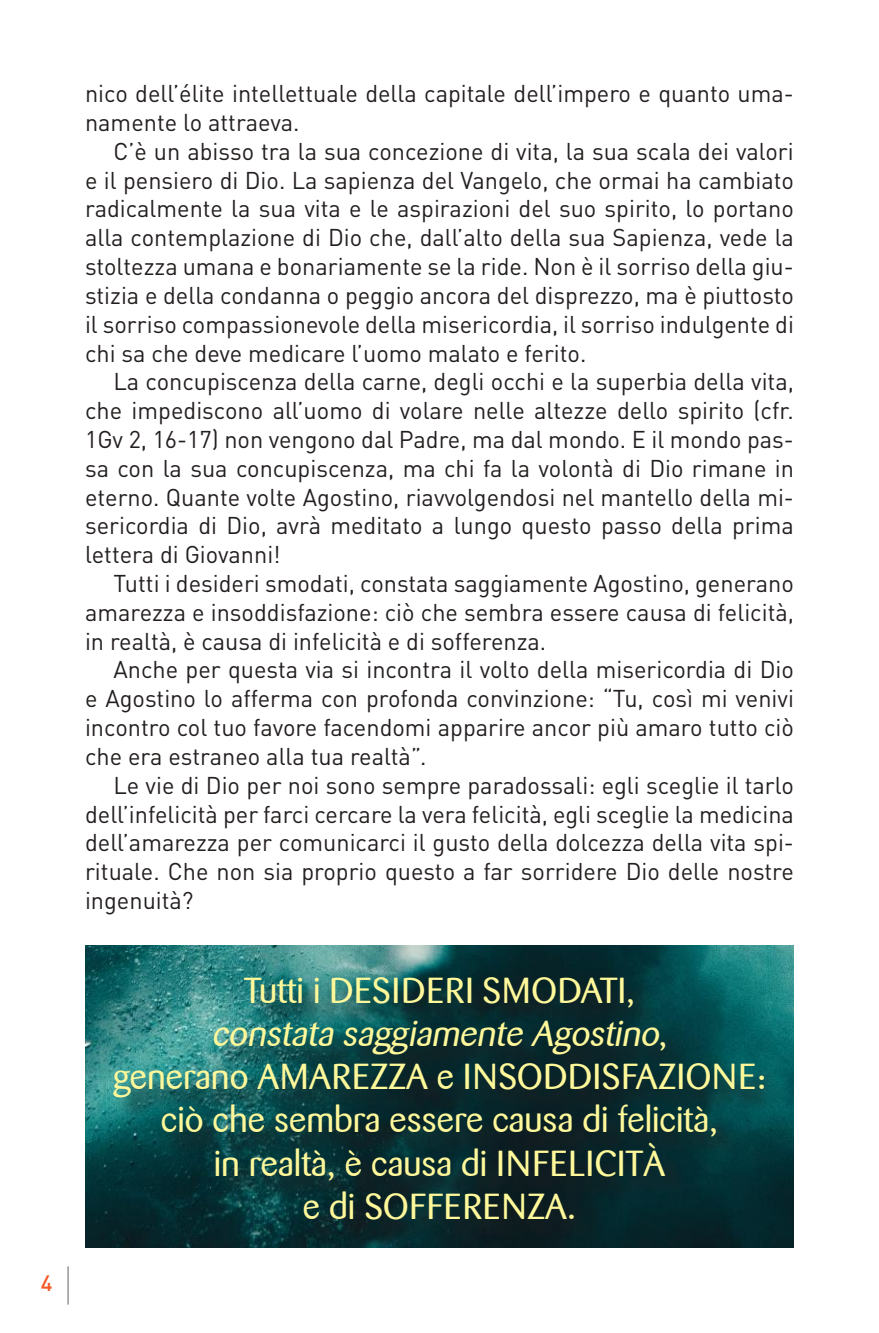
<style>
.page{position:relative;width:879px;height:1333px;background:#fff}
.page>*{position:absolute;margin:0;border:0;box-sizing:border-box;transform-origin:0 0}
.t1{font:36px/43.2px "Barmeno";color:#fff89a;text-align:center}
.t2{font:24px/28.8px "DIN Pro";color:#241f1f;text-align:justify}
.t3{font:500 22px "DIN Pro";color:#f55a2b}
.s1{font-style:italic}
</style>
<div class="page">
<hr style="left:68px;top:1266px;width:1px;height:38px;background:#656365">
<img style="left:85px;top:945px;width:709px;height:302px">
<div style="left:118px;top:979px;width:670px;height:264px;background:#241f1f;opacity:.75"></div>
<p class="t3" style="left:41px;top:1264px;width:13px">4</p>
<p class="t2" style="left:85px;top:77px;width:710px">nico dell’élite intellettuale della capitale dell’impero e quanto uma&shy;namente lo attraeva.</p>
<p class="t2" style="left:85px;top:134px;width:710px;text-indent:28px">C’è un abisso tra la sua concezione di vita, la sua scala dei valori e il pensiero di Dio. La sapienza del Vangelo, che ormai ha cambiato radicalmente la sua vita e le aspirazioni del suo spirito, lo portano alla contemplazione di Dio che, dall’alto della sua Sapienza, vede la stoltezza umana e bonariamente se la ride. Non è il sorriso della giu&shy;stizia e della condanna o peggio ancora del disprezzo, ma è piuttosto il sorriso compassionevole della misericordia, il sorriso indulgente di chi sa che deve medicare l’uomo malato e ferito.</p>
<p class="t2" style="left:85px;top:365px;width:710px;text-indent:28px">La concupiscenza della carne, degli occhi e la superbia della vita, che impediscono all’uomo di volare nelle altezze dello spirito (cfr.<br>1Gv 2, 16-17) non vengono dal Padre, ma dal mondo. E il mondo pas&shy;sa con la sua concupiscenza, ma chi fa la volontà di Dio rimane in eterno. Quante volte Agostino, riavvolgendosi nel mantello della mi&shy;sericordia di Dio, avrà meditato a lungo questo passo della prima lettera di Giovanni!</p>
<p class="t2" style="left:85px;top:566px;width:710px;text-indent:28px">Tutti i desideri smodati, constata saggiamente Agostino, generano amarezza e insoddisfazione: ciò che sembra essere causa di felicità, in realtà, è causa di infelicità e di sofferenza.</p>
<p class="t2" style="left:85px;top:653px;width:710px;text-indent:28px">Anche per questa via si incontra il volto della misericordia di Dio e Agostino lo afferma con profonda convinzione: “Tu, così mi venivi incontro col tuo favore facendomi apparire ancor più amaro tutto ciò che era estraneo alla tua realtà”.</p>
<p class="t2" style="left:85px;top:768px;width:710px;text-indent:28px">Le vie di Dio per noi sono sempre paradossali: egli sceglie il tarlo dell’infelicità per farci cercare la vera felicità, egli sceglie la medicina dell’amarezza per comunicarci il gusto della dolcezza della vita spi&shy;rituale. Che non sia proprio questo a far sorridere Dio delle nostre ingenuità?</p>
<h1 class="t1" style="left:113px;top:968px;width:655px">Tutti i DESIDERI SMODATI,<br><span class="s1">constata saggiamente Agostino</span>,<br>generano AMAREZZA e INSODDISFAZIONE: ciò che sembra essere causa di felicità,<br>in realtà, è causa di INFELICITÀ<br>e di SOFFERENZA.</h1>
</div>
